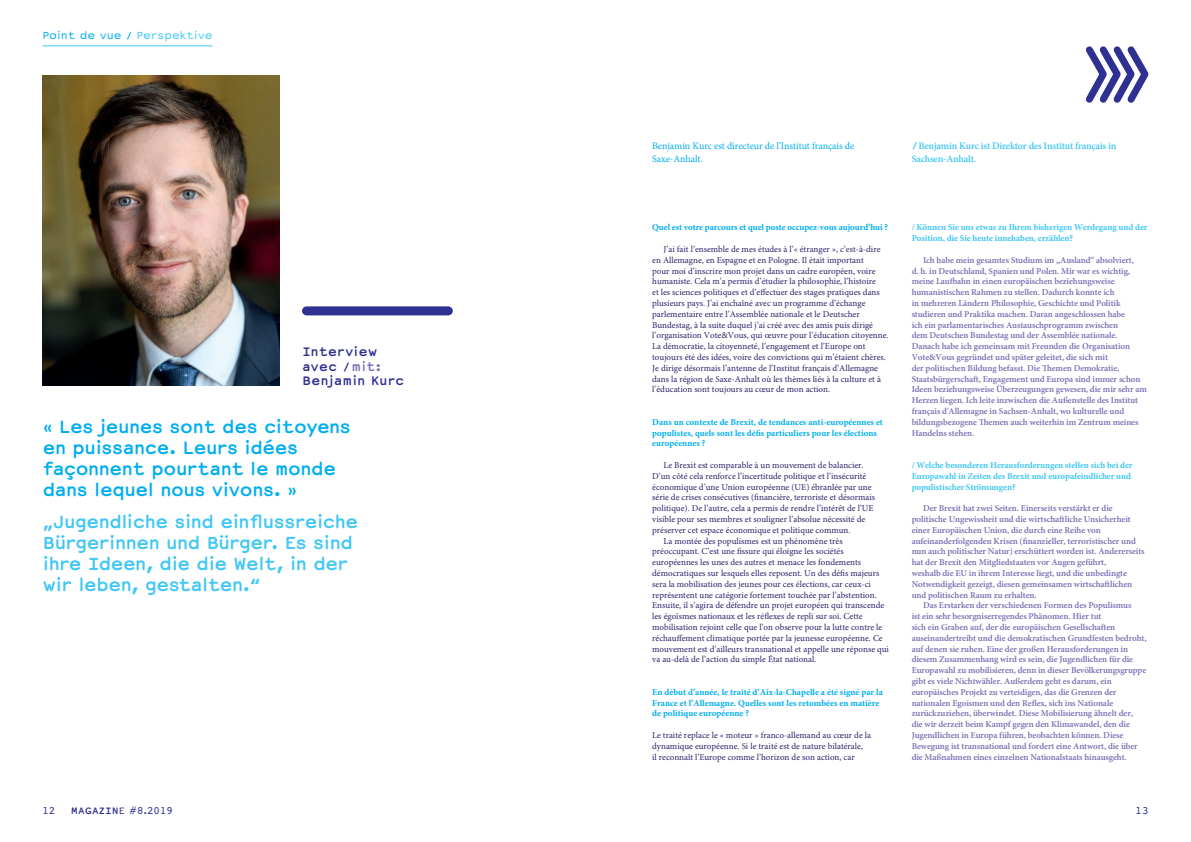
<style>
.page{position:relative;width:1191px;height:842px;background:#fff}
.page>*{position:absolute;margin:0;border:0;box-sizing:border-box;transform-origin:0 0}
.t1{font:700 17px/21px "Courier Sans";letter-spacing:-.06em;color:#40c7f4}
.t2{font:700 17px/21px "Courier Sans";letter-spacing:-.06em;color:#00aeef}
.t3{font:700 12px/14.4px "Courier Sans";color:#2e3092}
.t4{font:600 10px/13px "Minion Pro";letter-spacing:-.02em;color:#40c7f4}
.t5{font:10px/13px "Minion Pro";letter-spacing:-.01em;color:#00aeef}
.t6{font:10px "Courier Sans";color:#40c7f4}
.t7{font:600 9px/10.8px "Minion Pro";letter-spacing:-.01em;color:#756fb3}
.t8{font:9px/10.8px "Minion Pro";color:#28246a}
.t9{font:700 9px/10.8px "Minion Pro";color:#00aeef}
.t10{font:700 9px/10.8px "Minion Pro";letter-spacing:-.01em;color:#40c7f4}
.t11{font:9px "Courier Sans";color:#2e3092}
.t12{font:700 9px "Courier Sans";color:#2e3092}
.s1{color:#00aeef}
.s2{font-family:"Courier";font-weight:700;color:#00aeef}
.s3{font-family:"Courier"}
.s4{color:#756fb3}
.s5{font-family:"Courier";font-weight:700}
</style>
<div class="page">
<hr style="left:43px;top:45px;width:170px;height:1px;background:#40c7f4">
<svg style="left:1085px;top:46px;width:64px;height:57px"></svg>
<img style="left:43px;top:75px;width:236px;height:310px">
<div style="left:306px;top:306px;width:142px;height:9px;background:#2e3092"></div>
<p class="t6" style="left:43px;top:28px;width:172px"><span class="s1">Point de vue</span> <span class="s2">/</span> Perspektive</p>
<h2 class="t3" style="left:302px;top:344px;width:104px">Interview avec <span class="s3">/</span><span class="s4">mit:<br></span>Benjamin Kurc</h2>
<h1 class="t2" style="left:43px;top:415px;width:310px">« Les jeunes sont des citoyens en puissance. Leurs idées façonnent pourtant le monde dans lequel nous vivons. »</h1>
<h1 class="t1" style="left:43px;top:511px;width:317px">„Jugendliche sind einflussreiche<br>Bürgerinnen und Bürger. Es sind ihre Ideen, die die Welt, in der wir leben, gestalten.“</h1>
<p class="t5" style="left:652px;top:139px;width:204px">Benjamin Kurc est directeur de l’Institut français de<br>Saxe-Anhalt.</p>
<p class="t4" style="left:911px;top:140px;width:206px"><span class="s5">/</span>Benjamin Kurc ist Direktor des Institut français in<br>Sachsen-Anhalt.</p>
<p class="t9" style="left:652px;top:222px;width:237px">Quel est votre parcours et quel poste occupez-vous aujourd’hui ?</p>
<p class="t8" style="left:652px;top:244px;width:238px;text-indent:11px">J’ai fait l’ensemble de mes études à l’« étranger », c’est-à-dire en Allemagne, en Espagne et en Pologne. Il était important<br>pour moi d’inscrire mon projet dans un cadre européen, voire humaniste. Cela m’a permis d’étudier la philosophie, l’histoire<br>et les sciences politiques et d’effectuer des stages pratiques dans plusieurs pays. J’ai enchaîné avec un programme d’échange parlementaire entre l’Assemblée nationale et le Deutscher Bundestag, à la suite duquel j’ai créé avec des amis puis dirigé l’organisation Vote&amp;Vous, qui œuvre pour l’éducation citoyenne.<br>La démocratie, la citoyenneté, l’engagement et l’Europe ont toujours été des idées, voire des convictions qui m’étaient chères.<br>Je dirige désormais l’antenne de l’Institut français d’Allemagne dans la région de Saxe-Anhalt où les thèmes liés à la culture et à l’éducation sont toujours au cœur de mon action.</p>
<p class="t9" style="left:652px;top:416px;width:232px">Dans un contexte de Brexit, de tendances anti-européennes et populistes, quels sont les défis particuliers pour les élections européennes ?</p>
<p class="t8" style="left:663px;top:460px;width:202px">Le Brexit est comparable à un mouvement de balancier.</p>
<p class="t8" style="left:652px;top:471px;width:216px">D’un côté cela renforce l’incertitude politique et l’insécurité</p>
<p class="t8" style="left:652px;top:481px;width:221px">économique d’une Union européenne (UE) ébranlée par une</p>
<p class="t8" style="left:652px;top:492px;width:224px">série de crises consécutives (financière, terroriste et désormais</p>
<p class="t8" style="left:652px;top:503px;width:223px">politique). De l’autre, cela a permis de rendre l’intérêt de l’UE</p>
<p class="t8" style="left:652px;top:514px;width:215px">visible pour ses membres et souligner l’absolue nécessité de</p>
<p class="t8" style="left:652px;top:525px;width:200px">préserver cet espace économique et politique commun.</p>
<p class="t8" style="left:663px;top:535px;width:181px">La montée des populismes est un phénomène très</p>
<p class="t8" style="left:652px;top:546px;width:193px">préoccupant. C’est une fissure qui éloigne les sociétés</p>
<p class="t8" style="left:652px;top:557px;width:210px">européennes les unes des autres et menace les fondements</p>
<p class="t8" style="left:652px;top:568px;width:229px">démocratiques sur lesquels elles reposent. Un des défis majeurs</p>
<p class="t8" style="left:652px;top:579px;width:220px">sera la mobilisation des jeunes pour ces élections, car ceux-ci</p>
<p class="t8" style="left:652px;top:589px;width:226px">représentent une catégorie fortement touchée par l’abstention.</p>
<p class="t8" style="left:652px;top:600px;width:234px">Ensuite, il s’agira de défendre un projet européen qui transcende</p>
<p class="t8" style="left:652px;top:611px;width:212px">les égoïsmes nationaux et les réflexes de repli sur soi. Cette</p>
<p class="t8" style="left:652px;top:622px;width:232px">mobilisation rejoint celle que l’on observe pour la lutte contre le</p>
<p class="t8" style="left:652px;top:633px;width:232px">réchauffement climatique portée par la jeunesse européenne. Ce</p>
<p class="t8" style="left:652px;top:643px;width:238px">mouvement est d’ailleurs transnational et appelle une réponse qui</p>
<p class="t8" style="left:652px;top:654px;width:166px">va au-delà de l’action du simple État national.</p>
<p class="t9" style="left:652px;top:686px;width:232px">En début d’année, le traité d’Aix-la-Chapelle a été signé par la<br>France et l’Allemagne. Quelles sont les retombées en matière de politique européenne ?</p>
<p class="t8" style="left:652px;top:730px;width:220px">Le traité replace le « moteur » franco-allemand au cœur de la dynamique européenne. Si le traité est de nature bilatérale,<br>il reconnaît l’Europe comme l’horizon de son action, car</p>
<p class="t10" style="left:911px;top:222px;width:237px">/ Können Sie uns etwas zu Ihrem bisherigen Werdegang und der<br>Position, die Sie heute innehaben, erzählen?</p>
<p class="t7" style="left:911px;top:254px;width:237px;text-indent:11px">Ich habe mein gesamtes Studium im „Ausland“ absolviert,<br>d. h. in Deutschland, Spanien und Polen. Mir war es wichtig, meine Laufbahn in einen europäischen beziehungsweise humanistischen Rahmen zu stellen. Dadurch konnte ich<br>in mehreren Ländern Philosophie, Geschichte und Politik studieren und Praktika machen. Daran angeschlossen habe<br>ich ein parlamentarisches Austauschprogramm zwischen<br>dem Deutschen Bundestag und der Assemblée nationale.<br>Danach habe ich gemeinsam mit Freunden die Organisation Vote&amp;Vous gegründet und später geleitet, die sich mit<br>der politischen Bildung befasst. Die Themen Demokratie, Staatsbürgerschaft, Engagement und Europa sind immer schon Ideen beziehungsweise Überzeugungen gewesen, die mir sehr am Herzen liegen. Ich leite inzwischen die Außenstelle des Institut français d'Allemagne in Sachsen-Anhalt, wo kulturelle und bildungsbezogene Themen auch weiterhin im Zentrum meines Handelns stehen.</p>
<p class="t10" style="left:911px;top:460px;width:222px">/ Welche besonderen Herausforderungen stellen sich bei der<br>Europawahl in Zeiten des Brexit und europafeindlicher und populistischer Strömungen?</p>
<p class="t7" style="left:911px;top:503px;width:234px;text-indent:11px">Der Brexit hat zwei Seiten. Einerseits verstärkt er die politische Ungewissheit und die wirtschaftliche Unsicherheit einer Europäischen Union, die durch eine Reihe von aufeinanderfolgenden Krisen (finanzieller, terroristischer und nun auch politischer Natur) erschüttert worden ist. Andererseits hat der Brexit den Mitgliedstaaten vor Augen geführt,<br>weshalb die EU in ihrem Interesse liegt, und die unbedingte Notwendigkeit gezeigt, diesen gemeinsamen wirtschaftlichen und politischen Raum zu erhalten.</p>
<p class="t7" style="left:911px;top:600px;width:236px;text-indent:11px">Das Erstarken der verschiedenen Formen des Populismus<br>ist ein sehr besorgniserregendes Phänomen. Hier tut<br>sich ein Graben auf, der die europäischen Gesellschaften auseinandertreibt und die demokratischen Grundfesten bedroht, auf denen sie ruhen. Eine der großen Herausforderungen in diesem Zusammenhang wird es sein, die Jugendlichen für die Europawahl zu mobilisieren, denn in dieser Bevölkerungsgruppe gibt es viele Nichtwähler. Außerdem geht es darum, ein europäisches Projekt zu verteidigen, das die Grenzen der nationalen Egoismen und den Reflex, sich ins Nationale zurückzuziehen, überwindet. Diese Mobilisierung ähnelt der,<br>die wir derzeit beim Kampf gegen den Klimawandel, den die Jugendlichen in Europa führen, beobachten können. Diese Bewegung ist transnational und fordert eine Antwort, die über die Maßnahmen eines einzelnen Nationalstaats hinausgeht.</p>
<p class="t11" style="left:43px;top:804px;width:14px">12</p>
<p class="t12" style="left:71px;top:804px;width:15px">MAGAZIN</p>
<p class="t11" style="left:119px;top:804px;width:56px">E #8.2019</p>
<p class="t11" style="left:1135px;top:804px;width:14px">13</p>
</div>
